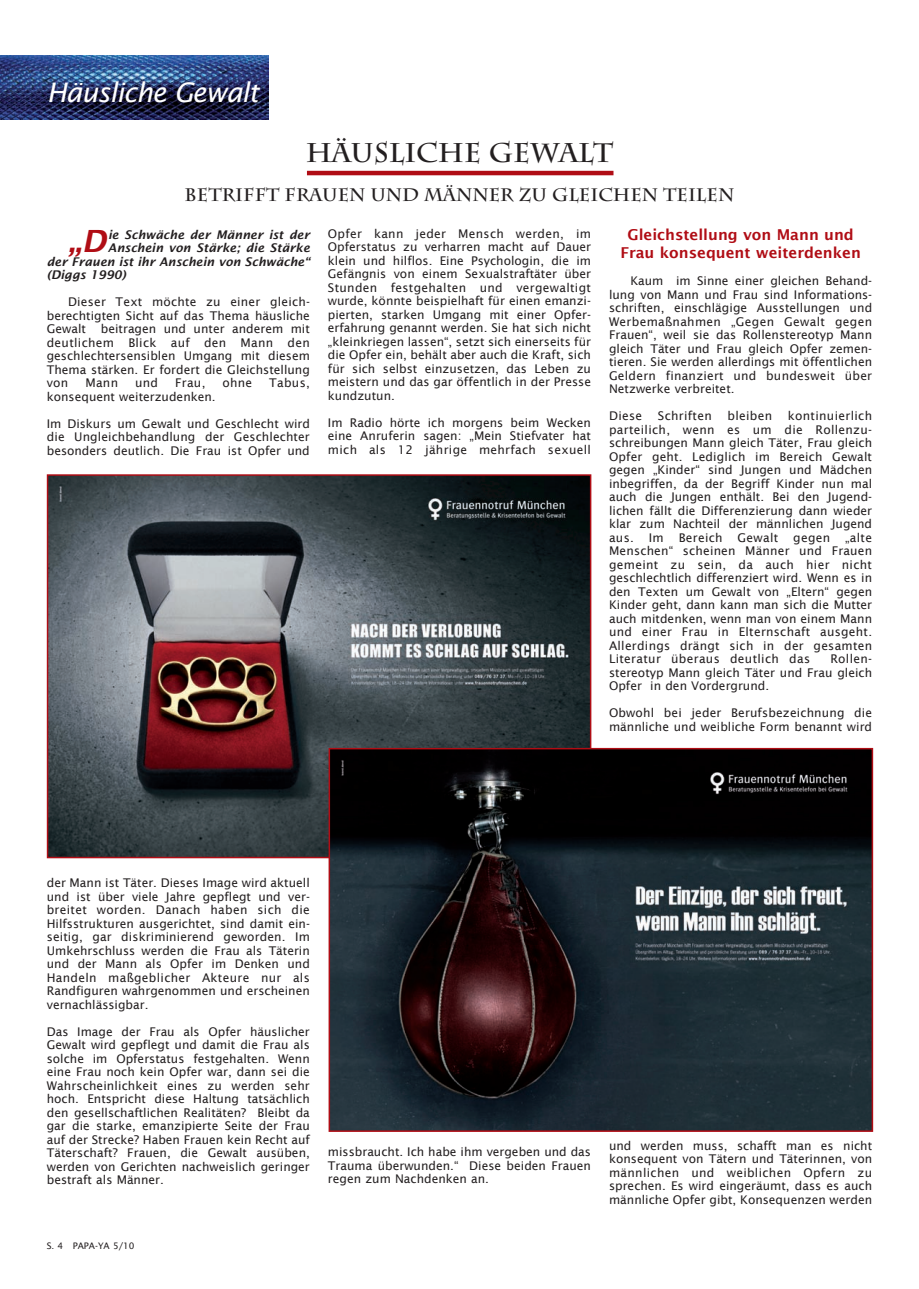
<style>
.page{position:relative;width:919px;height:1289px;background:#fff}
.page>*{position:absolute;margin:0;border:0;box-sizing:border-box;transform-origin:0 0}
.t1{font:italic 600 30.6px "Lucida Sans";color:#b00d15}
.t2{font:italic 27px "Lucida Sans";letter-spacing:-.03em;color:#fff}
.t3{font:700 27px "Charlemagne Std";color:#231f20}
.t4{font:700 18px "Charlemagne Std";color:#231f20}
.t5{font:600 15px/18px "Lucida Sans";color:#b00d15;text-align:center}
.t6{font:12px/13.5px "Lucida Sans";color:#231f20;text-align:justify}
.t7{font:italic 600 12px "Lucida Sans";color:#231f20}
.t8{font:12px "Lucida Sans";letter-spacing:.025em;color:#231f20}
.t9{font:9px "Lucida Sans";color:#231f20}
</style>
<div class="page">
<img style="left:0;top:55px;width:268px;height:64px">
<img style="left:50px;top:477px;width:538px;height:378px">
<div style="left:47px;top:474px;width:544px;height:384px;border:2px solid #b00d15"></div>
<img style="left:331px;top:751px;width:539px;height:377px">
<div style="left:328px;top:748px;width:545px;height:383px;border:2px solid #b00d15"></div>
<hr style="left:307px;top:171px;width:306px;height:4px;background:#b00d15">
<h2 class="t2" style="left:47px;top:76px;width:213px">Häusliche Gewalt</h2>
<h2 class="t3" style="left:306px;top:136px;width:309px">HÄUSLICHE GEWALT</h2>
<h3 class="t4" style="left:185px;top:184px;width:551px">BETRIFFT FRAUEN UND MÄNNER ZU GLEICHEN TEILEN</h3>
<h1 class="t1" style="left:68px;top:223px;width:39px">„D</h1>
<p class="t7" style="left:108px;top:227px;width:203px">ie Schwäche der Männer ist der</p>
<p class="t7" style="left:108px;top:241px;width:203px">Anschein von Stärke; die Stärke</p>
<p class="t7" style="left:47px;top:254px;width:264px">der Frauen ist ihr Anschein von Schwäche“</p>
<p class="t7" style="left:47px;top:268px;width:81px">(Diggs 1990)</p>
<p class="t6" style="left:47px;top:295px;width:264px;text-indent:21px">Dieser Text möchte zu einer gleich - berechtigten Sicht auf das Thema häusliche Gewalt beitragen und unter anderem mit deutlichem Blick auf den Mann den geschlechtersensiblen Umgang mit diesem Thema stärken. Er fordert die Gleichstellung von</p>
<p class="t6" style="left:85px;top:376px;width:34px">Mann</p>
<p class="t6" style="left:135px;top:376px;width:25px">und</p>
<p class="t6" style="left:175px;top:376px;width:32px">Frau,</p>
<p class="t6" style="left:222px;top:376px;width:31px">ohne</p>
<p class="t6" style="left:269px;top:376px;width:42px">Tabus,</p>
<p class="t6" style="left:47px;top:389px;width:170px">konsequent weiterzudenken.</p>
<p class="t6" style="left:47px;top:416px;width:264px">Im Diskurs um Gewalt und Geschlecht wird die Ungleichbehandlung der Geschlechter besonders deutlich. Die Frau ist Opfer und</p>
<p class="t6" style="left:328px;top:226px;width:264px">Opfer kann jeder Mensch werden, im Opferstatus zu verharren macht auf Dauer klein und hilflos. Eine Psychologin, die im Gefängnis von einem Sexualstraftäter über Stunden festgehalten und vergewaltigt wurde, könnte beispielhaft für einen emanzi&shy;pierten, starken Umgang mit einer Opfer - erfahrung genannt werden. Sie hat sich nicht „kleinkriegen lassen“, setzt sich einerseits für die Opfer ein, behält aber auch die Kraft, sich für sich selbst einzusetzen, das Leben zu meistern und das gar öffentlich in der Presse kundzutun.</p>
<p class="t6" style="left:328px;top:415px;width:264px">Im Radio hörte ich morgens beim Wecken eine Anruferin sagen: „Mein Stiefvater hat mich als 12 jährige mehrfach sexuell</p>
<p class="t5" style="left:620px;top:225px;width:242px">Gleichstellung von Mann und<br>Frau konsequent weiterdenken</p>
<p class="t6" style="left:609px;top:274px;width:264px;text-indent:21px">Kaum im Sinne einer gleichen Be hand - lung von Mann und Frau sind Infor mations - schriften, einschlägige Aus stellungen und Werbemaßnahmen „Gegen Gewalt gegen Frauen“, weil sie das Rollenstereotyp Mann gleich Täter und Frau gleich Opfer zemen - tieren. Sie werden allerdings mit öffentlichen Geldern finanziert und bundesweit über Netzwerke verbreitet.</p>
<p class="t6" style="left:609px;top:409px;width:35px">Diese</p>
<p class="t8" style="left:657px;top:408px;width:55px">Schriften</p>
<p class="t8" style="left:727px;top:408px;width:46px">bleiben</p>
<p class="t6" style="left:609px;top:409px;width:264px;text-indent:179px">kontinuierlich parteilich, wenn es um die Rollenzu - schreibungen Mann gleich Täter, Frau gleich Opfer geht. Lediglich im Bereich Gewalt gegen „Kinder“ sind Jungen und Mädchen inbegriffen, da der Begriff Kinder nun mal auch die Jungen enthält. Bei den Jugend - lichen fällt die Differenzierung dann wieder klar zum Nachteil der männlichen Jugend aus. Im Bereich Gewalt gegen „alte Menschen“ scheinen Männer und Frauen gemeint zu sein, da auch hier nicht geschlechtlich differenziert wird. Wenn es in den Texten um Gewalt von „Eltern“ gegen Kinder geht, dann kann man sich die Mutter auch mitdenken, wenn man von einem Mann und einer Frau in Elternschaft ausgeht.<br>Allerdings drängt sich in der gesamten Literatur überaus deutlich das</p>
<p class="t6" style="left:609px;top:652px;width:264px;text-indent:221px">Rollen - stereotyp Mann gleich Täter und Frau gleich Opfer in den Vordergrund.</p>
<p class="t6" style="left:609px;top:706px;width:264px">Obwohl bei jeder Berufsbezeichnung die männliche und weibliche Form benannt wird</p>
<p class="t6" style="left:47px;top:875px;width:264px">der Mann ist Täter. Dieses Image wird aktuell und ist über viele Jahre gepflegt und ver - breitet worden. Danach haben sich die Hilfsstrukturen ausgerichtet, sind damit ein&shy;seitig, gar diskriminierend geworden. Im Umkehrschluss werden die Frau als Täterin und der Mann als Opfer im Denken und Handeln maßgeblicher Akteure nur als Randfiguren wahrgenommen und erscheinen vernachlässigbar.</p>
<p class="t6" style="left:47px;top:1024px;width:264px">Das Image der Frau als Opfer häuslicher Gewalt wird gepflegt und damit die Frau als solche im Opferstatus festgehalten. Wenn eine Frau noch kein Opfer war, dann sei die Wahrscheinlichkeit eines zu werden sehr hoch. Entspricht diese Haltung tatsächlich den gesellschaftlichen Realitäten? Bleibt da gar die starke, emanzipierte Seite der Frau auf der Strecke? Haben Frauen kein Recht auf Täterschaft? Frauen, die Gewalt ausüben, werden von Gerichten nachweislich geringer bestraft als Männer.</p>
<p class="t6" style="left:328px;top:1144px;width:264px">missbraucht. Ich habe ihm vergeben und das Trauma überwunden.“ Diese beiden Frauen regen zum Nachdenken an.</p>
<p class="t9" style="left:47px;top:1240px;width:89px">S. 4 PAPA-YA 5/10</p>
<p class="t6" style="left:609px;top:1138px;width:265px">und werden muss, schafft man es nicht konsequent von Tätern und Täterinnen, von männlichen und weiblichen Opfern zu sprechen. Es wird eingeräumt, dass es auch männliche Opfer gibt, Konsequenzen werden</p>
</div>
